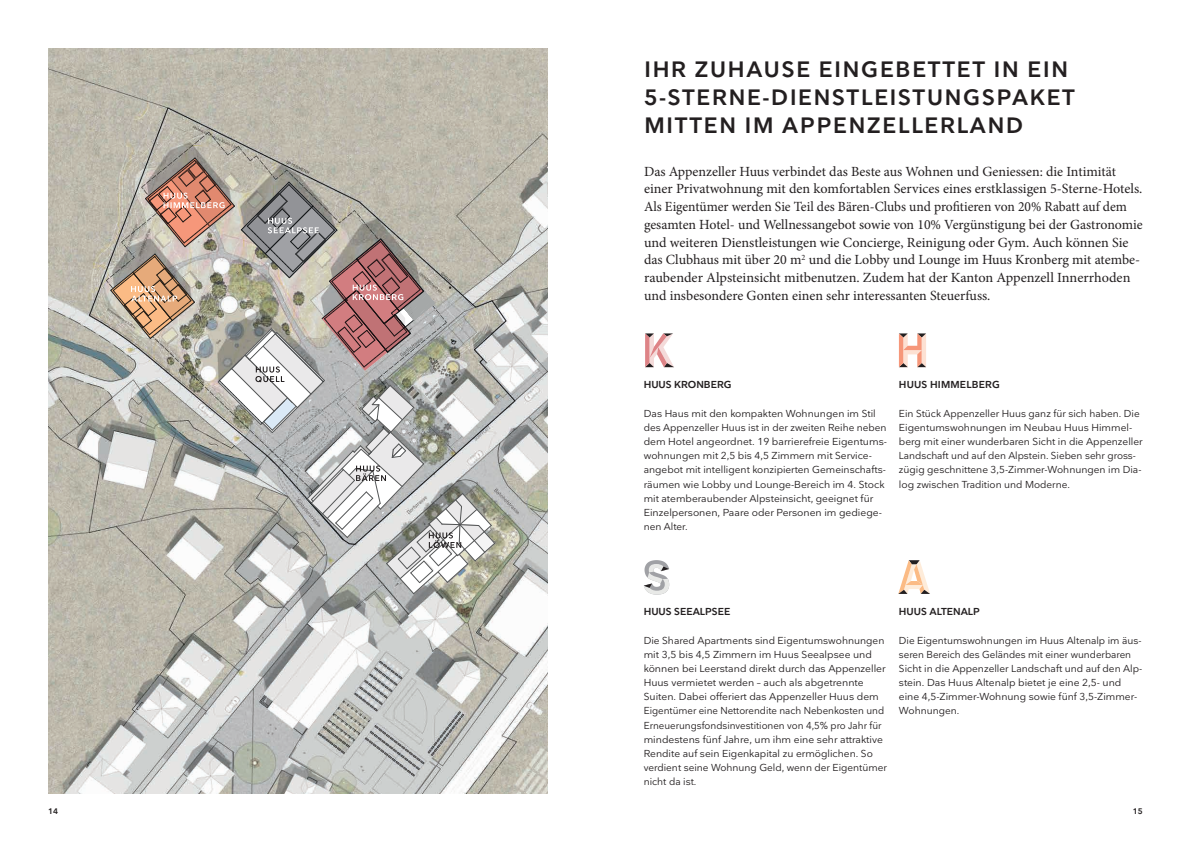
<style>
.page{position:relative;width:1191px;height:842px;background:#fff}
.page>*{position:absolute;margin:0;border:0;box-sizing:border-box;transform-origin:0 0}
.t1{font:600 22px/28.3px "Nationale";letter-spacing:.08em;color:#231f20}
.t2{font:14px/17.7px "Minion Pro";color:#231f20}
.t3{font:10px/14.2px "Nationale";color:#231f20}
.t4{font:600 10px "Nationale";color:#231f20}
.t5{font:600 8px "Nationale";color:#231f20}
</style>
<div class="page">
<img style="left:48px;top:48px;width:499px;height:746px">
<svg style="left:645px;top:333px;width:29px;height:34px"></svg>
<svg style="left:643px;top:560px;width:26px;height:35px"></svg>
<svg style="left:899px;top:333px;width:27px;height:34px"></svg>
<svg style="left:898px;top:560px;width:32px;height:34px"></svg>
<svg style="left:111px;top:158px;width:384px;height:436px"></svg>
<h1 class="t1" style="left:644px;top:54px;width:432px">IHR ZUHAUSE EINGEBETTET IN EIN<br>5-STERNE-DIENSTLEISTUNGSPAKET<br>MITTEN IM APPENZELLERLAND</h1>
<p class="t2" style="left:644px;top:162px;width:500px">Das Appenzeller Huus verbindet das Beste aus Wohnen und Geniessen: die Intimität einer Privatwohnung mit den komfortablen Services eines erstklassigen 5-Sterne-Hotels.<br>Als Eigentümer werden Sie Teil des Bären-Clubs und profitieren von 20% Rabatt auf dem gesamten Hotel- und Wellnessangebot sowie von 10% Vergünstigung bei der Gastronomie und weiteren Dienstleistungen wie Concierge, Reinigung oder Gym. Auch können Sie das Clubhaus mit über 20 m<sup>2</sup> und die Lobby und Lounge im Huus Kronberg mit atembe&shy;raubender Alpsteinsicht mitbenutzen. Zudem hat der Kanton Appenzell Innerrhoden und insbesondere Gonten einen sehr interessanten Steuerfuss.</p>
<p class="t4" style="left:643px;top:378px;width:89px">HUUS KRONBERG</p>
<p class="t3" style="left:643px;top:406px;width:245px">Das Haus mit den kompakten Wohnungen im Stil des Appenzeller Huus ist in der zweiten Reihe neben dem Hotel angeordnet. 19 barrierefreie Eigentums&shy;wohnungen mit 2,5 bis 4,5 Zimmern mit Service&shy;angebot mit intelligent konzipierten Gemeinschafts&shy;räumen wie Lobby und Lounge-Bereich im 4. Stock mit atemberaubender Alpsteinsicht, geeignet für Einzelpersonen, Paare oder Personen im gediege&shy;nen Alter.</p>
<p class="t4" style="left:899px;top:378px;width:102px">HUUS HIMMELBERG</p>
<p class="t3" style="left:899px;top:406px;width:245px">Ein Stück Appenzeller Huus ganz für sich haben. Die Eigentumswohnungen im Neubau Huus Himmel&shy;berg mit einer wunderbaren Sicht in die Appenzeller Landschaft und auf den Alpstein. Sieben sehr gross&shy;zügig geschnittene 3,5-Zimmer-Wohnungen im Dia&shy;log zwischen Tradition und Moderne.</p>
<p class="t4" style="left:643px;top:605px;width:88px">HUUS SEEALPSEE</p>
<p class="t3" style="left:643px;top:633px;width:245px">Die Shared Apartments sind Eigentumswohnungen mit 3,5 bis 4,5 Zimmern im Huus Seealpsee und können bei Leerstand direkt durch das Appenzeller Huus vermietet werden – auch als abgetrennte Suiten. Dabei offeriert das Appenzeller Huus dem Eigentümer eine Nettorendite nach Nebenkosten und Erneuerungsfondsinvestitionen von 4,5% pro Jahr für mindestens fünf Jahre, um ihm eine sehr attraktive Rendite auf sein Eigenkapital zu ermöglichen. So verdient seine Wohnung Geld, wenn der Eigentümer nicht da ist.</p>
<p class="t4" style="left:899px;top:605px;width:82px">HUUS ALTENALP</p>
<p class="t3" style="left:899px;top:633px;width:245px">Die Eigentumswohnungen im Huus Altenalp im äus&shy;seren Bereich des Geländes mit einer wunderbaren Sicht in die Appenzeller Landschaft und auf den Alp&shy;stein. Das Huus Altenalp bietet je eine 2,5- und eine 4,5-Zimmer-Wohnung sowie fünf 3,5-Zimmer-Wohnungen.</p>
<p class="t5" style="left:48px;top:806px;width:11px">14</p>
<p class="t5" style="left:1132px;top:806px;width:11px">15</p>
</div>
